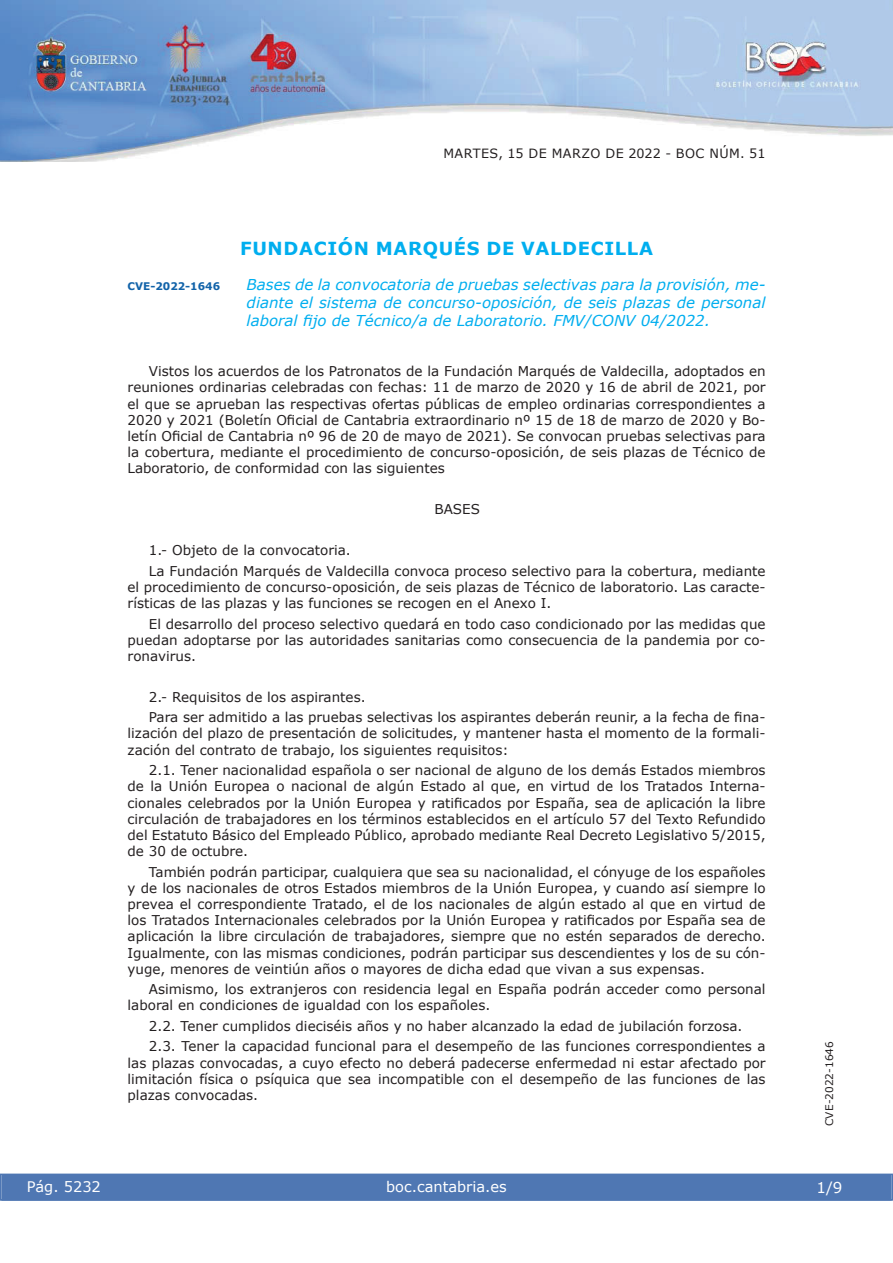
<style>
.page{position:relative;width:893px;height:1263px;background:#fff}
.page>*{position:absolute;margin:0;border:0;box-sizing:border-box;transform-origin:0 0}
.t1{font:700 18px "Verdana";letter-spacing:.035em;color:#00aeef}
.t2{font:italic 15px/18px "Verdana";color:#00aeef;text-align:justify}
.t3{font:15px "Verdana";color:#fff}
.t4{font:14.55px "Verdana";color:#fff}
.t5{font:13.5px/16.2px "Verdana";color:#231f20}
.t6{font:12.75px "Verdana";letter-spacing:.035em;color:#231f20}
.t7{font:10.5px "Verdana";color:#231f20}
.t8{font:700 10.5px "Verdana";color:#1263a9}
</style>
<div class="page">
<img style="left:0;top:0;width:893px;height:161px">
<div style="left:1px;top:1174px;width:890px;height:27px;background:#4f77b3"></div>
<div style="left:0;top:1174px;width:893px;height:27px;border:1px solid #4f77b3"></div>
<p class="t6" style="left:443px;top:145px;width:323px">MARTES, 15 DE MARZO DE 2022 - BOC NÚM. 51</p>
<h1 class="t1" style="left:240px;top:237px;width:414px">FUNDACIÓN MARQUÉS DE VALDECILLA</h1>
<p class="t8" style="left:128px;top:279px;width:94px">CVE-2022-1646</p>
<p class="t2" style="left:247px;top:275px;width:520px">Bases de la convocatoria de pruebas selectivas para la provisión, me&shy;diante el sistema de concurso-oposición, de seis plazas de personal laboral fijo de Técnico/a de Laboratorio. FMV/CONV 04/2022.</p>
<p class="t5" style="left:128px;top:363px;width:640px;text-align:justify;text-indent:21px">Vistos los acuerdos de los Patronatos de la Fundación Marqués de Valdecilla, adoptados en reuniones ordinarias celebradas con fechas: 11 de marzo de 2020 y 16 de abril de 2021, por el que se aprueban las respectivas ofertas públicas de empleo ordinarias correspondientes a 2020 y 2021 (Boletín Oficial de Cantabria extraordinario nº 15 de 18 de marzo de 2020 y Bo&shy;letín Oficial de Cantabria nº 96 de 20 de mayo de 2021). Se convocan pruebas selectivas para la cobertura, mediante el procedimiento de concurso-oposición, de seis plazas de Técnico de Laboratorio, de conformidad con las siguientes</p>
<p class="t5" style="left:434px;top:501px;width:47px">BASES</p>
<p class="t5" style="left:149px;top:540px;width:618px;line-height:20.4px">1.- Objeto de la convocatoria.<br>La Fundación Marqués de Valdecilla convoca proceso selectivo para la cobertura, mediante</p>
<p class="t5" style="left:128px;top:578px;width:639px">el procedimiento de concurso-oposición, de seis plazas de Técnico de laboratorio. Las caracte&shy;rísticas de las plazas y las funciones se recogen en el Anexo I.</p>
<p class="t5" style="left:128px;top:615px;width:639px;text-align:justify;text-indent:21px">El desarrollo del proceso selectivo quedará en todo caso condicionado por las medidas que puedan adoptarse por las autoridades sanitarias como consecuencia de la pandemia por co&shy;ronavirus.</p>
<p class="t5" style="left:149px;top:686px;width:618px;line-height:20.4px">2.- Requisitos de los aspirantes.<br>Para ser admitido a las pruebas selectivas los aspirantes deberán reunir, a la fecha de fina-</p>
<p class="t5" style="left:128px;top:725px;width:639px">lización del plazo de presentación de solicitudes, y mantener hasta el momento de la formali&shy;zación del contrato de trabajo, los siguientes requisitos:</p>
<p class="t5" style="left:128px;top:762px;width:639px;text-align:justify;text-indent:21px">2.1. Tener nacionalidad española o ser nacional de alguno de los demás Estados miembros de la Unión Europea o nacional de algún Estado al que, en virtud de los Tratados Interna&shy;cionales celebrados por la Unión Europea y ratificados por España, sea de aplicación la libre circulación de trabajadores en los términos establecidos en el artículo 57 del Texto Refundido del Estatuto Básico del Empleado Público, aprobado mediante Real Decreto Legislativo 5/2015, de 30 de octubre.</p>
<p class="t5" style="left:128px;top:863px;width:639px;text-align:justify;text-indent:21px">También podrán participar, cualquiera que sea su nacionalidad, el cónyuge de los españoles y de los nacionales de otros Estados miembros de la Unión Europea, y cuando así siempre lo prevea el correspondiente Tratado, el de los nacionales de algún estado al que en virtud de los Tratados Internacionales celebrados por la Unión Europea y ratificados por España sea de aplicación la libre circulación de trabajadores, siempre que no estén separados de derecho.<br>Igualmente, con las mismas condiciones, podrán participar sus descendientes y los de su cón&shy;yuge, menores de veintiún años o mayores de dicha edad que vivan a sus expensas.</p>
<p class="t5" style="left:128px;top:981px;width:639px;text-indent:21px">Asimismo, los extranjeros con residencia legal en España podrán acceder como personal laboral en condiciones de igualdad con los españoles.</p>
<p class="t5" style="left:149px;top:1015px;width:618px;line-height:20.4px">2.2. Tener cumplidos dieciséis años y no haber alcanzado la edad de jubilación forzosa.<br>2.3. Tener la capacidad funcional para el desempeño de las funciones correspondientes a</p>
<p class="t5" style="left:128px;top:1054px;width:640px;text-align:justify">las plazas convocadas, a cuyo efecto no deberá padecerse enfermedad ni estar afectado por limitación física o psíquica que sea incompatible con el desempeño de las funciones de las plazas convocadas.</p>
<p class="t4" style="left:27px;top:1177px;width:76px">Pág. 5232</p>
<p class="t4" style="left:386px;top:1178px;width:122px">boc.cantabria.es</p>
<p class="t7" style="left:823px;top:1126px;width:87px;rotate:-90deg">CVE-2022-1646</p>
<p class="t3" style="left:816px;top:1178px;width:27px">1/9</p>
</div>
